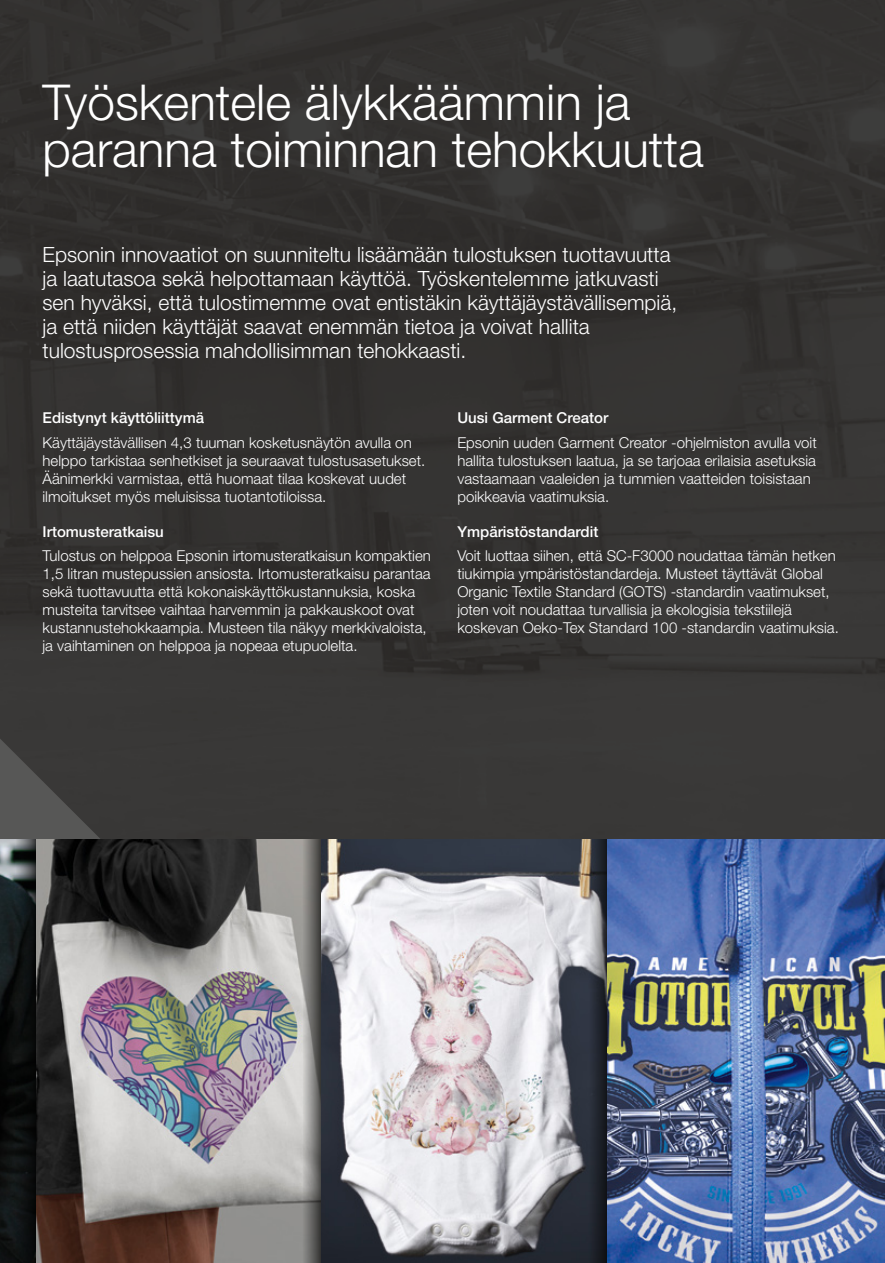
<style>
.page{position:relative;width:885px;height:1263px;background:#fff}
.page>*{position:absolute;margin:0;border:0;box-sizing:border-box;transform-origin:0 0}
.t1{font:300 49.5px/46.5px "Helvetica Neue LT Pro";color:#fff}
.t2{font:300 21px/24px "Helvetica Neue LT Pro";color:#fff}
.Brochure_Body_Copy{font:300 15px/18px "Helvetica Neue LT Pro";color:#fff}
.Brochure_Small_Sub_H{font:500 15px "Helvetica Neue LT Pro";color:#fff}
</style>
<div class="page">
<div style="left:0;top:0;width:884px;height:839px;background:#343331"></div>
<svg style="left:0;top:738px;width:524px;height:101px;background:#3b3a39"></svg>
<img style="left:0;top:839px;width:884px;height:424px">
<svg style="left:7px;top:839px;width:48px;height:424px;background:#252625"></svg>
<svg style="left:293px;top:839px;width:48px;height:424px;background:#757677"></svg>
<img style="left:580px;top:839px;width:48px;height:424px">
<p class="t1" style="left:43px;top:78px;width:663px">Työskentele älykkäämmin ja paranna toiminnan tehokkuutta</p>
<p class="t2" style="left:43px;top:242px;width:636px">Epsonin innovaatiot on suunniteltu lisäämään tulostuksen tuottavuutta ja laatutasoa sekä helpottamaan käyttöä. Työskentelemme jatkuvasti sen hyväksi, että tulostimemme ovat entistäkin käyttäjäystävällisempiä, ja että niiden käyttäjät saavat enemmän tietoa ja voivat hallita tulostusprosessia mahdollisimman tehokkaasti.</p>
<p class="Brochure_Small_Sub_H" style="left:43px;top:409px;width:163px">Edistynyt käyttöliittymä</p>
<p class="Brochure_Body_Copy" style="left:43px;top:433px;width:384px">Käyttäjäystävällisen 4,3 tuuman kosketusnäytön avulla on helppo tarkistaa senhetkiset ja seuraavat tulostusasetukset.<br>Äänimerkki varmistaa, että huomaat tilaa koskevat uudet ilmoitukset myös meluisissa tuotantotiloissa.</p>
<p class="Brochure_Small_Sub_H" style="left:43px;top:522px;width:123px">Irtomusteratkaisu</p>
<p class="Brochure_Body_Copy" style="left:43px;top:546px;width:390px">Tulostus on helppoa Epsonin irtomusteratkaisun kompaktien 1,5 litran mustepussien ansiosta. Irtomusteratkaisu parantaa sekä tuottavuutta että kokonaiskäyttökustannuksia, koska musteita tarvitsee vaihtaa harvemmin ja pakkauskoot ovat kustannustehokkaampia. Musteen tila näkyy merkkivaloista, ja vaihtaminen on helppoa ja nopeaa etupuolelta.</p>
<p class="Brochure_Small_Sub_H" style="left:457px;top:409px;width:152px">Uusi Garment Creator</p>
<p class="Brochure_Body_Copy" style="left:457px;top:433px;width:361px">Epsonin uuden Garment Creator -ohjelmiston avulla voit hallita tulostuksen laatua, ja se tarjoaa erilaisia asetuksia vastaamaan vaaleiden ja tummien vaatteiden toisistaan poikkeavia vaatimuksia.</p>
<p class="Brochure_Small_Sub_H" style="left:457px;top:522px;width:142px">Ympäristöstandardit</p>
<p class="Brochure_Body_Copy" style="left:457px;top:546px;width:383px">Voit luottaa siihen, että SC-F3000 noudattaa tämän hetken tiukimpia ympäristöstandardeja. Musteet täyttävät Global Organic Textile Standard (GOTS) -standardin vaatimukset, joten voit noudattaa turvallisia ja ekologisia tekstiilejä koskevan Oeko-Tex Standard 100 -standardin vaatimuksia.</p>
</div>
